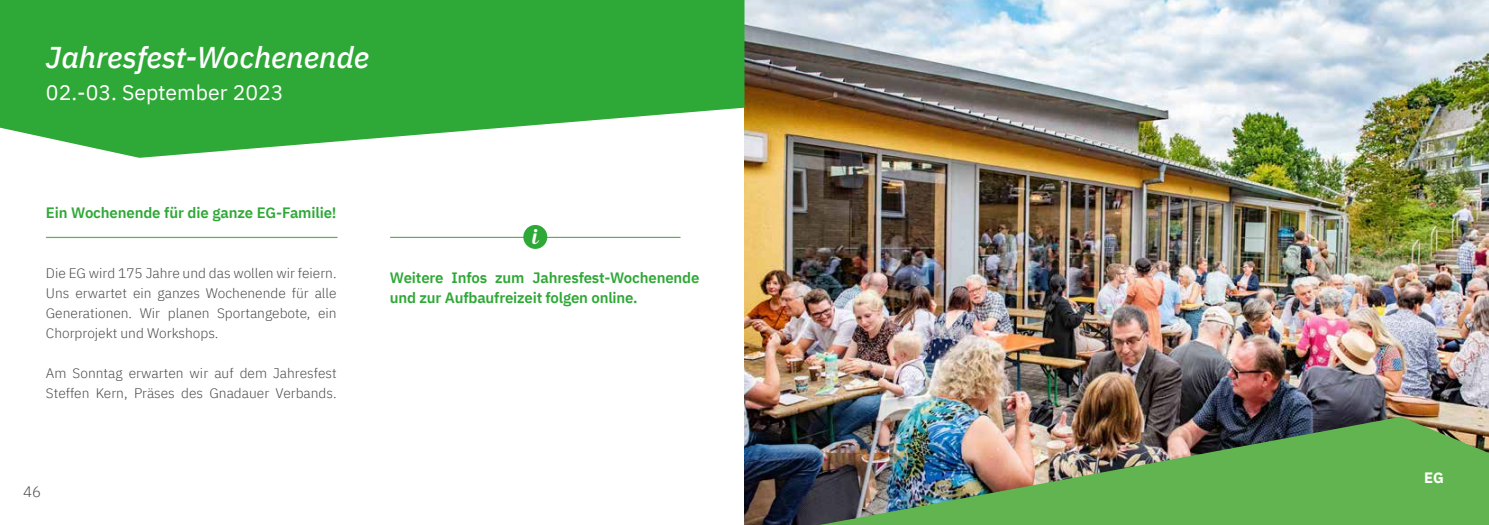
<style>
.page{position:relative;width:1489px;height:525px;background:#fff}
.page>*{position:absolute;margin:0;border:0;box-sizing:border-box;transform-origin:0 0}
.t1{font:italic 500 30px "IBM Plex Sans";color:#fff}
.t2{font:21.25px "IBM Plex Sans";color:#fff}
.t3{font:21px "Blenda Script";color:#fff}
.t4{font:600 15px/20px "IBM Plex Sans";letter-spacing:-.01em;color:#2ea836}
.t5{font:300 15px "IBM Plex Sans";color:#4a4a49}
.t6{font:700 15px "IBM Plex Sans";color:#fff}
.t7{font:300 13.75px/20px "IBM Plex Sans";color:#4a4a49;text-align:justify}
</style>
<div class="page">
<img style="left:744px;top:0;width:744px;height:524px">
<svg style="left:0;top:0;width:744px;height:158px;fill:#2ea836"></svg>
<img style="left:819px;top:416px;width:669px;height:108px">
<hr style="left:46px;top:237px;width:291px;height:1px;background:#61b450">
<hr style="left:390px;top:237px;width:290px;height:1px;background:#2ea836">
<div style="left:523px;top:225px;width:24px;height:24px;background:#2ea836;border-radius:50%"></div>
<h1 class="t1" style="left:46px;top:34px;width:325px">Jahresfest-Wochenende</h1>
<h2 class="t2" style="left:46px;top:76px;width:239px">02.-03. September 2023</h2>
<p class="t4" style="left:46px;top:201px;width:292px">Ein Wochenende für die ganze EG-Familie!</p>
<p class="t7" style="left:46px;top:262px;width:292px">Die EG wird 175 Jahre und das wollen wir feiern.<br>Uns erwartet ein ganzes Wochenende für alle Generationen. Wir planen Sportangebote, ein Chorprojekt und Workshops.</p>
<p class="t7" style="left:46px;top:362px;width:292px">Am Sonntag erwarten wir auf dem Jahresfest<br>Steffen Kern, Präses des Gnadauer Verbands.</p>
<p class="t5" style="left:23px;top:480px;width:20px">46</p>
<h3 class="t3" style="left:531px;top:222px;width:7px">i</h3>
<p class="t4" style="left:390px;top:266px;width:311px">Weitere Infos zum Jahresfest-Wochenende und zur Aufbaufreizeit folgen online.</p>
<p class="t6" style="left:1423px;top:465px;width:21px">EG</p>
</div>
